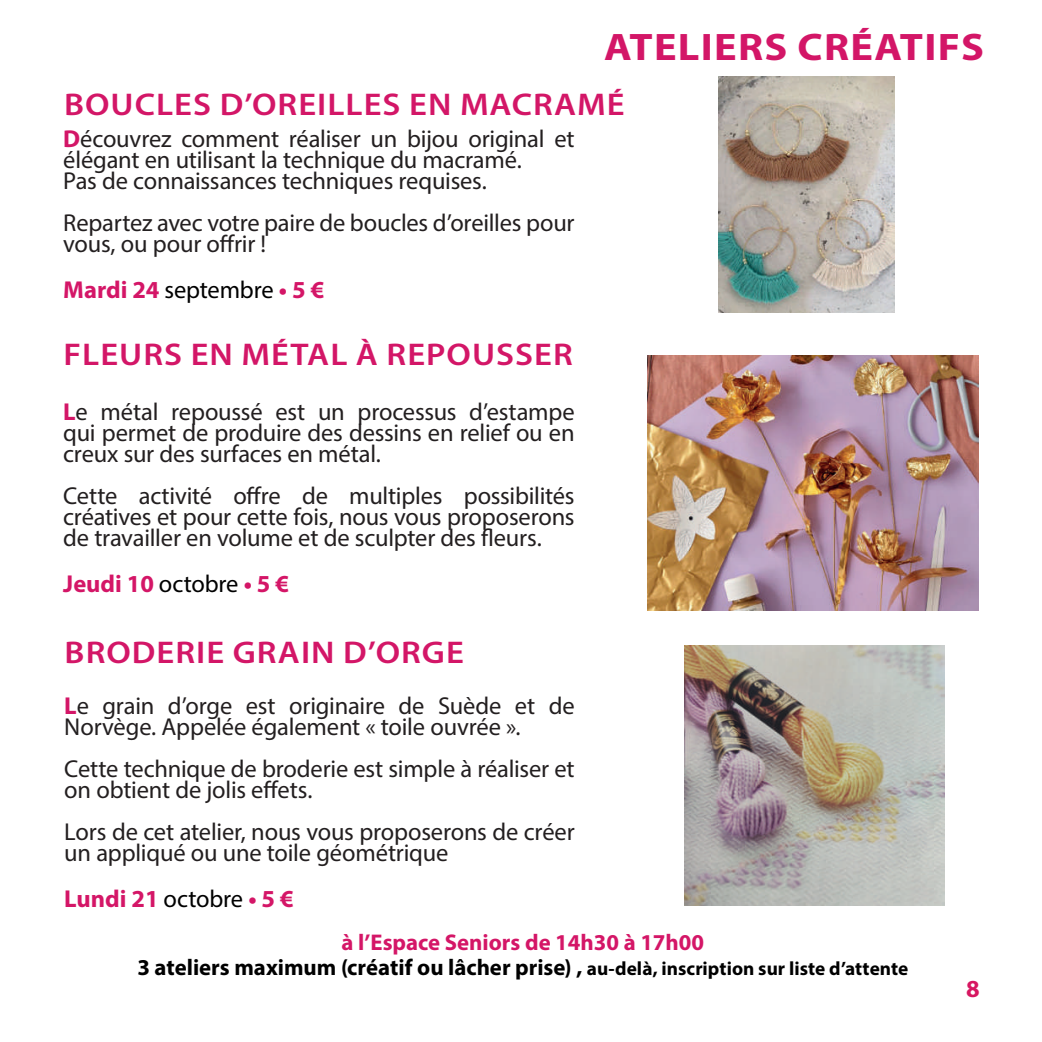
<style>
.page{position:relative;width:1042px;height:1042px;background:#fff}
.page>*{position:absolute;margin:0;border:0;box-sizing:border-box;transform-origin:0 0}
.t1{font:700 38.5px "Myriad Pro";letter-spacing:.03em;color:#d31667;scale:1.1 1}
.t2{font:600 31.5px "Myriad Pro";letter-spacing:.03em;color:#d31667;scale:1.1 1}
.t3{font:24.5px/21px "Myriad Pro";letter-spacing:-.01em;color:#231f20}
.t4{font:700 24.5px "Myriad Pro";color:#d41667}
.t5{font:700 24.5px "Myriad Pro";color:#d71761}
.t6{font:700 22.75px/24.5px "Myriad Pro";color:#000;text-align:center}
.s1{font-weight:700;color:#d31667}
.s2{font-weight:400;color:#000}
.s3{color:#d41667}
.s4{font-size:19.25px}
</style>
<div class="page">
<img style="left:718px;top:77px;width:177px;height:236px">
<img style="left:648px;top:356px;width:331px;height:254px">
<img style="left:685px;top:646px;width:259px;height:259px">
<h1 class="t1" style="left:604px;top:22px;width:347px">ATELIERS CRÉATIFS</h1>
<p class="t2" style="left:64px;top:84px;width:511px">BOUCLES D’OREILLES EN MACRAMÉ</p>
<p class="t3" style="left:63px;top:128px;width:513px"><span class="s1">D</span>écouvrez comment réaliser un bijou original et élégant en utilisant la technique du macramé.<br>Pas de connaissances techniques requises.</p>
<p class="t3" style="left:63px;top:212px;width:513px">Repartez avec votre paire de boucles d’oreilles pour vous, ou pour offrir !</p>
<p class="t4" style="left:63px;top:273px;width:262px">Mardi 24 <span class="s2">septembre</span> • 5 €</p>
<p class="t2" style="left:64px;top:334px;width:464px">FLEURS EN MÉTAL À REPOUSSER</p>
<p class="t3" style="left:63px;top:401px;width:513px;text-align:justify"><span class="s1">L</span>e métal repoussé est un processus d’estampe qui permet de produire des dessins en relief ou en creux sur des surfaces en métal.</p>
<p class="t3" style="left:63px;top:485px;width:513px;text-align:justify">Cette activité offre de multiples possibilités créatives et pour cette fois, nous vous proposerons de travailler en volume et de sculpter des fleurs.</p>
<p class="t4" style="left:63px;top:567px;width:227px">Jeudi 10 <span class="s2">octobre</span> • 5 €</p>
<p class="t2" style="left:65px;top:632px;width:364px">BRODERIE GRAIN D’ORGE</p>
<p class="t3" style="left:64px;top:695px;width:512px"><span class="s1">L</span>e grain d’orge est originaire de Suède et de<br>Norvège. Appelée également « toile ouvrée ».</p>
<p class="t3" style="left:64px;top:758px;width:512px">Cette technique de broderie est simple à réaliser et on obtient de jolis effets.</p>
<p class="t3" style="left:64px;top:821px;width:512px">Lors de cet atelier, nous vous proposerons de créer un appliqué ou une toile géométrique</p>
<p class="t4" style="left:64px;top:882px;width:231px">Lundi 21 <span class="s2">octobre</span> • 5 €</p>
<p class="t6" style="left:137px;top:929px;width:772px"><span class="s3">à l’Espace Seniors de 14h30 à 17h00<br></span>3 ateliers maximum (créatif ou lâcher prise) , <span class="s4">au-delà, inscription sur liste d’attente</span></p>
<p class="t5" style="left:966px;top:973px;width:15px">8</p>
</div>
